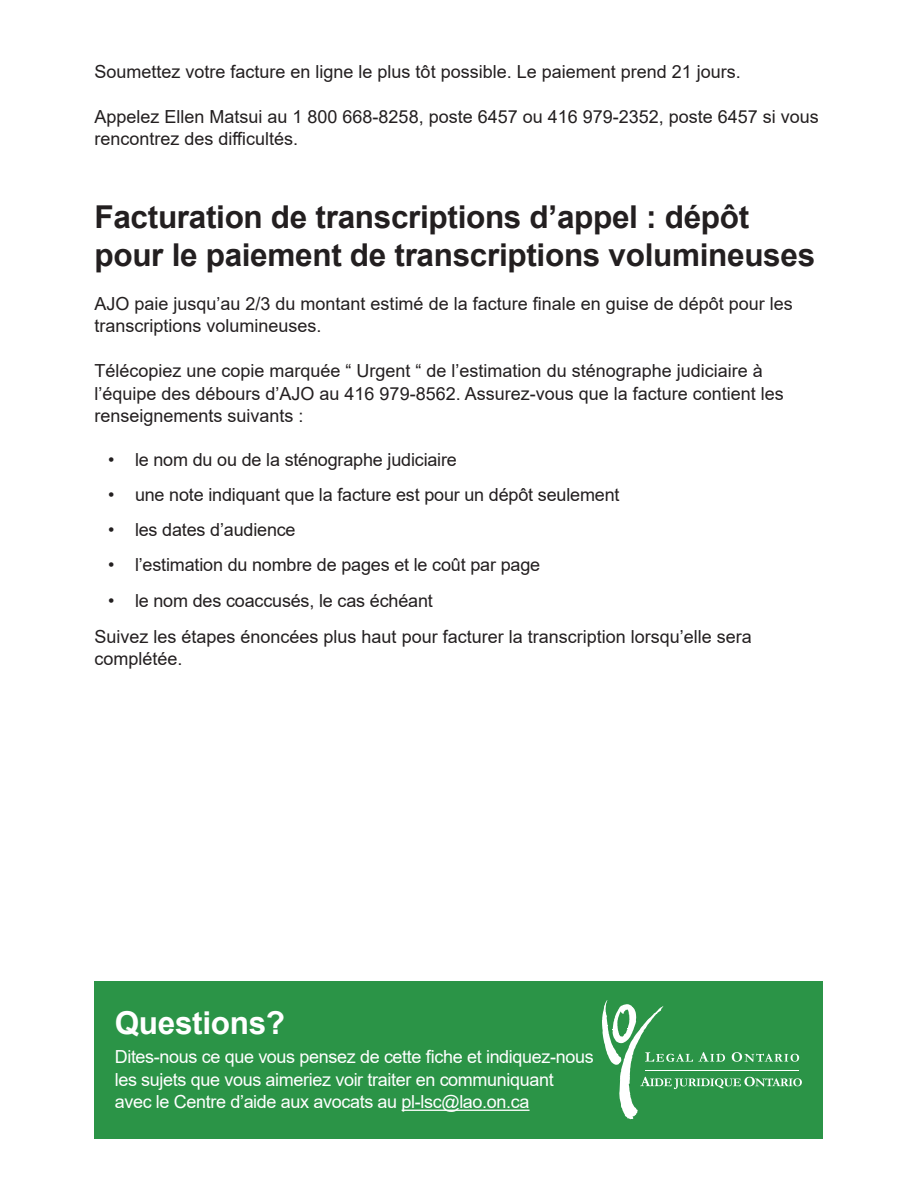
<style>
.page{position:relative;width:918px;height:1188px;background:#fff}
.page>*{position:absolute;margin:0;border:0;box-sizing:border-box;transform-origin:0 0}
.Heading_2{font:700 31.5px/37.8px "Arial";letter-spacing:-.01em;color:#231f20}
.Heading_2-2{font:700 31.5px "Arial";letter-spacing:-.01em;color:#fff}
.t1{font:18px/22.5px "Arial";color:#231f20}
.t2{font:18px/22.5px "Arial";letter-spacing:-.02em;color:#fff}
</style>
<div class="page">
<div style="left:94px;top:981px;width:730px;height:157px;background:#2b9447"></div>
<hr style="left:402px;top:1110px;width:128px;height:1px;background:#fff">
<svg style="left:602px;top:1000px;width:200px;height:119px"></svg>
<p class="t1" style="left:94px;top:60px;width:648px">Soumettez votre facture en ligne le plus tôt possible. Le paiement prend 21 jours.</p>
<p class="t1" style="left:94px;top:105px;width:726px">Appelez Ellen Matsui au 1 800 668-8258, poste 6457 ou 416 979-2352, poste 6457 si vous rencontrez des difficultés.</p>
<h2 class="Heading_2" style="left:94px;top:199px;width:722px">Facturation de transcriptions d’appel : dépôt pour le paiement de transcriptions volumineuses</h2>
<p class="t1" style="left:94px;top:292px;width:700px">AJO paie jusqu’au 2/3 du montant estimé de la facture finale en guise de dépôt pour les transcriptions volumineuses.</p>
<p class="t1" style="left:94px;top:359px;width:691px">Télécopiez une copie marquée “ Urgent “ de l’estimation du sténographe judiciaire à l’équipe des débours d’AJO au 416 979-8562. Assurez-vous que la facture contient les renseignements suivants :</p>
<p class="t1" style="left:108px;top:448px;width:350px">• le nom du ou de la sténographe judiciaire</p>
<p class="t1" style="left:108px;top:484px;width:513px">• une note indiquant que la facture est pour un dépôt seulement</p>
<p class="t1" style="left:108px;top:519px;width:189px">• les dates d’audience</p>
<p class="t1" style="left:108px;top:554px;width:434px">• l’estimation du nombre de pages et le coût par page</p>
<p class="t1" style="left:108px;top:589px;width:326px">• le nom des coaccusés, le cas échéant</p>
<p class="t1" style="left:94px;top:625px;width:659px">Suivez les étapes énoncées plus haut pour facturer la transcription lorsqu’elle sera complétée.</p>
<h2 class="Heading_2-2" style="left:115px;top:1001px;width:172px">Questions?</h2>
<p class="t2" style="left:115px;top:1046px;width:481px">Dites‑nous ce que vous pensez de cette fiche et indiquez‑nous les sujets que vous aimeriez voir traiter en communiquant avec le Centre d’aide aux avocats au pl‑lsc@lao.on.ca</p>
</div>
